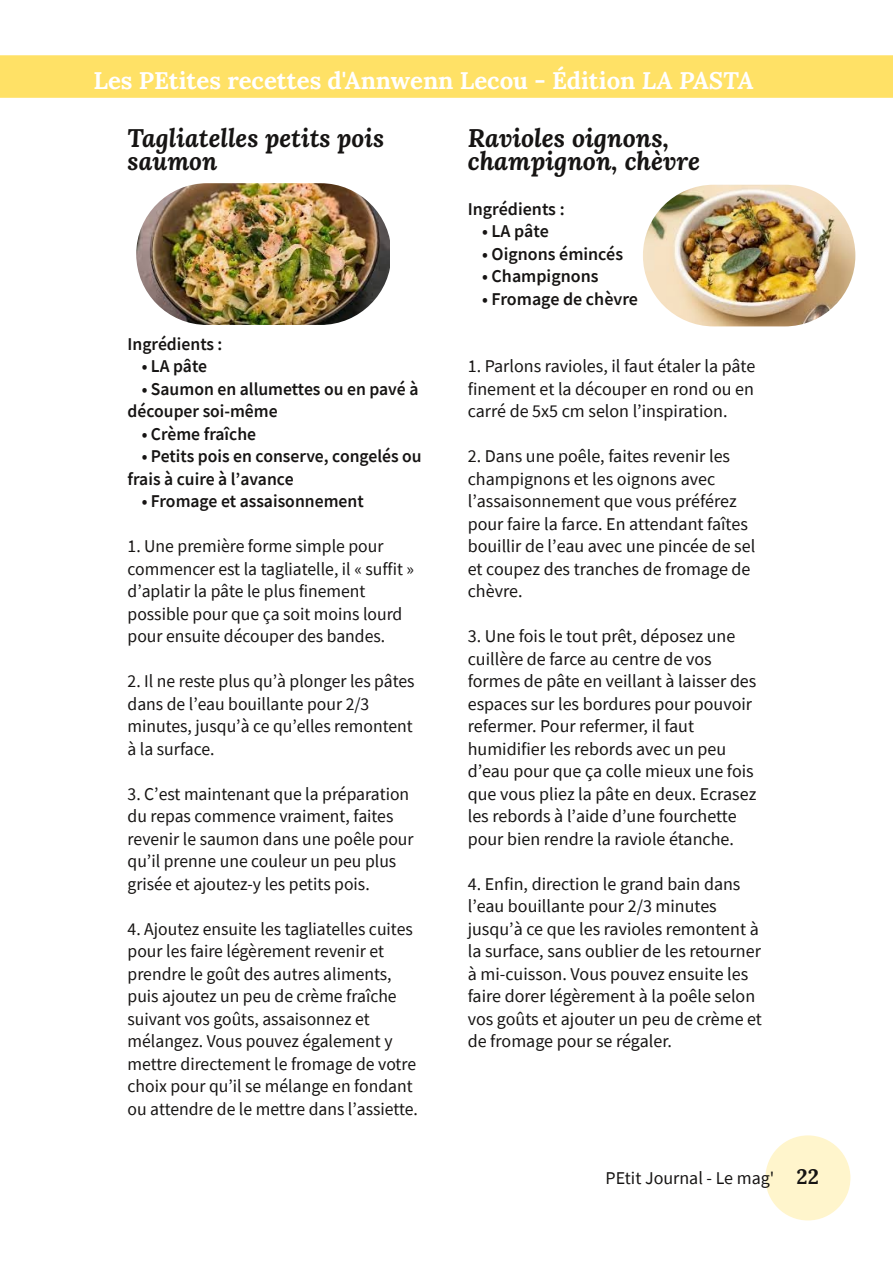
<style>
.page{position:relative;width:893px;height:1263px;background:#fff}
.page>*{position:absolute;margin:0;border:0;box-sizing:border-box;transform-origin:0 0}
.t1{font:italic 700 25.5px/22.5px "Lora";color:#161413}
.t2{font:700 24px "Lora";color:#fff}
.t3{font:18px/22.5px "Source Sans Pro";color:#161413}
.t4{font:600 18px/22.5px "Source Sans Pro";color:#161413}
.s1{font-style:italic}
.s2{font-family:"Lora";font-weight:700;font-size:21px}
</style>
<div class="page">
<div style="left:765px;top:1135px;width:85px;height:85px;background:#fff5cc;border-radius:50%"></div>
<div style="left:0;top:55px;width:893px;height:43px;background:#ffe166"></div>
<img style="left:136px;top:183px;width:253px;height:142px">
<img style="left:643px;top:185px;width:212px;height:141px;border-radius:71px">
<h2 class="t2" style="left:94px;top:64px;width:662px">Les PEtites recettes d'Annwenn Lecou - Édition <span class="s1">LA PASTA</span></h2>
<h1 class="t1" style="left:128px;top:126px;width:258px">Tagliatelles petits pois saumon</h1>
<p class="t4" style="left:128px;top:332px;width:96px">Ingrédients :</p>
<p class="t4" style="left:142px;top:354px;width:67px">• LA pâte</p>
<p class="t4" style="left:128px;top:377px;width:292px;text-indent:14px">• Saumon en allumettes ou en pavé à découper soi-même</p>
<p class="t4" style="left:142px;top:422px;width:116px">• Crème fraîche</p>
<p class="t4" style="left:128px;top:444px;width:296px;text-indent:14px">• Petits pois en conserve, congelés ou frais à cuire à l’avance</p>
<p class="t4" style="left:142px;top:489px;width:224px">• Fromage et assaisonnement</p>
<p class="t3" style="left:128px;top:534px;width:288px">1. Une première forme simple pour commencer est la tagliatelle, il « suffit » d’aplatir la pâte le plus finement possible pour que ça soit moins lourd pour ensuite découper des bandes.</p>
<p class="t3" style="left:128px;top:669px;width:289px">2. Il ne reste plus qu’à plonger les pâtes dans de l’eau bouillante pour 2/3 minutes, jusqu’à ce qu’elles remontent à la surface.</p>
<p class="t3" style="left:128px;top:782px;width:288px">3. C’est maintenant que la préparation du repas commence vraiment, faites revenir le saumon dans une poêle pour qu’il prenne une couleur un peu plus grisée et ajoutez-y les petits pois.</p>
<p class="t3" style="left:128px;top:917px;width:292px">4. Ajoutez ensuite les tagliatelles cuites pour les faire légèrement revenir et prendre le goût des autres aliments, puis ajoutez un peu de crème fraîche suivant vos goûts, assaisonnez et mélangez. Vous pouvez également y mettre directement le fromage de votre choix pour qu’il se mélange en fondant ou attendre de le mettre dans l’assiette.</p>
<h1 class="t1" style="left:468px;top:126px;width:234px">Ravioles oignons, champignon, chèvre</h1>
<p class="t4" style="left:468px;top:197px;width:98px">Ingrédients :</p>
<p class="t4" style="left:482px;top:219px;width:68px">• LA pâte</p>
<p class="t4" style="left:482px;top:242px;width:142px">• Oignons émincés</p>
<p class="t4" style="left:482px;top:264px;width:118px">• Champignons</p>
<p class="t4" style="left:482px;top:287px;width:157px">• Fromage de chèvre</p>
<p class="t3" style="left:468px;top:354px;width:289px;text-align:justify">1. Parlons ravioles, il faut étaler la pâte finement et la découper en rond ou en carré de 5x5 cm selon l’inspiration.</p>
<p class="t3" style="left:468px;top:444px;width:289px">2. Dans une poêle, faites revenir les champignons et les oignons avec l’assaisonnement que vous préférez pour faire la farce. En attendant faîtes bouillir de l’eau avec une pincée de sel et coupez des tranches de fromage de chèvre.</p>
<p class="t3" style="left:468px;top:624px;width:290px">3. Une fois le tout prêt, déposez une cuillère de farce au centre de vos formes de pâte en veillant à laisser des espaces sur les bordures pour pouvoir refermer. Pour refermer, il faut humidifier les rebords avec un peu d’eau pour que ça colle mieux une fois que vous pliez la pâte en deux. Ecrasez les rebords à l’aide d’une fourchette pour bien rendre la raviole étanche.</p>
<p class="t3" style="left:468px;top:872px;width:296px">4. Enfin, direction le grand bain dans l’eau bouillante pour 2/3 minutes jusqu’à ce que les ravioles remontent à la surface, sans oublier de les retourner à mi-cuisson. Vous pouvez ensuite les faire dorer légèrement à la poêle selon vos goûts et ajouter un peu de crème et de fromage pour se régaler.</p>
<p class="t3" style="left:606px;top:1166px;width:215px">PEtit Journal - Le mag' <span class="s2">22</span></p>
</div>
